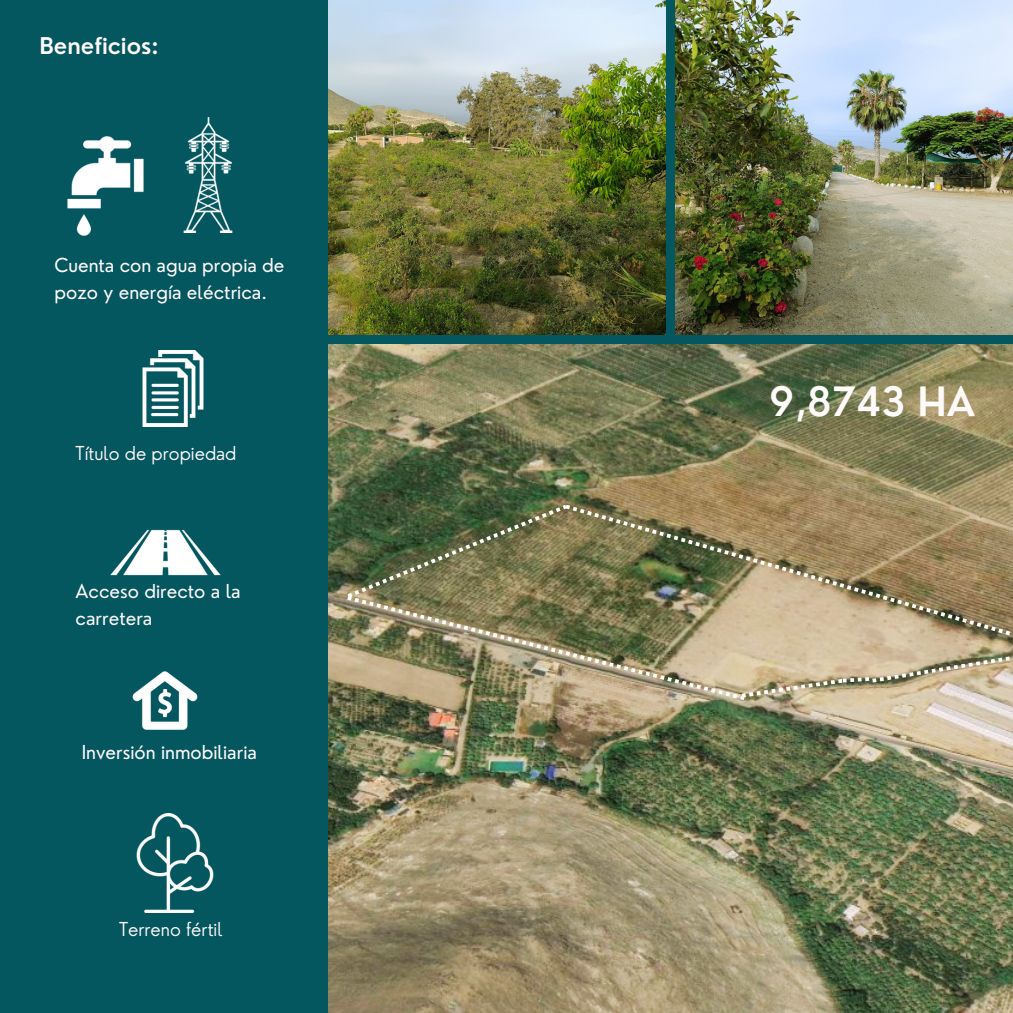
<style>
.page{position:relative;width:1013px;height:1013px;background:#fff}
.page>*{position:absolute;margin:0;border:0;box-sizing:border-box;transform-origin:0 0}
.t1{font:600 39.38px "Nourd";color:#fffafa}
.t2{font:600 22.5px "Nourd";color:#fffafa}
.t3{font:18.75px/26.2px "Nourd";color:#fffafa}
.t4{font:300 18.75px "Nourd";color:#fffafa}
</style>
<div class="page">
<div style="left:0;top:0;width:1012px;height:1012px;background:#04565f"></div>
<img style="left:328px;top:344px;width:684px;height:668px">
<img style="left:328px;top:0;width:338px;height:335px">
<img style="left:675px;top:0;width:337px;height:335px">
<img style="left:67px;top:136px;width:77px;height:100px">
<img style="left:142px;top:351px;width:62px;height:75px">
<img style="left:183px;top:118px;width:50px;height:114px">
<img style="left:132px;top:671px;width:66px;height:59px">
<svg style="left:347px;top:597px;width:397px;height:103px;background:#9b9270"></svg>
<svg style="left:565px;top:504px;width:445px;height:131px;background:#968862"></svg>
<svg style="left:347px;top:505px;width:219px;height:92px;background:#656c48"></svg>
<svg style="left:741px;top:655px;width:271px;height:42px;background:#c5b697"></svg>
<img style="left:136px;top:813px;width:78px;height:99px">
<img style="left:110px;top:529px;width:111px;height:47px">
<p class="t2" style="left:39px;top:31px;width:121px">Beneficios:</p>
<p class="t3" style="left:54px;top:252px;width:231px">Cuenta con agua propia de pozo y energía eléctrica.</p>
<p class="t4" style="left:76px;top:441px;width:162px">Título de propiedad</p>
<p class="t3" style="left:76px;top:578px;width:166px">Acceso directo a la carretera</p>
<p class="t3" style="left:82px;top:738px;width:177px">Inversión inmobiliaria</p>
<h1 class="t4" style="left:119px;top:917px;width:105px">Terreno fértil</h1>
<p class="t1" style="left:769px;top:377px;width:207px">9,8743 HA</p>
</div>
